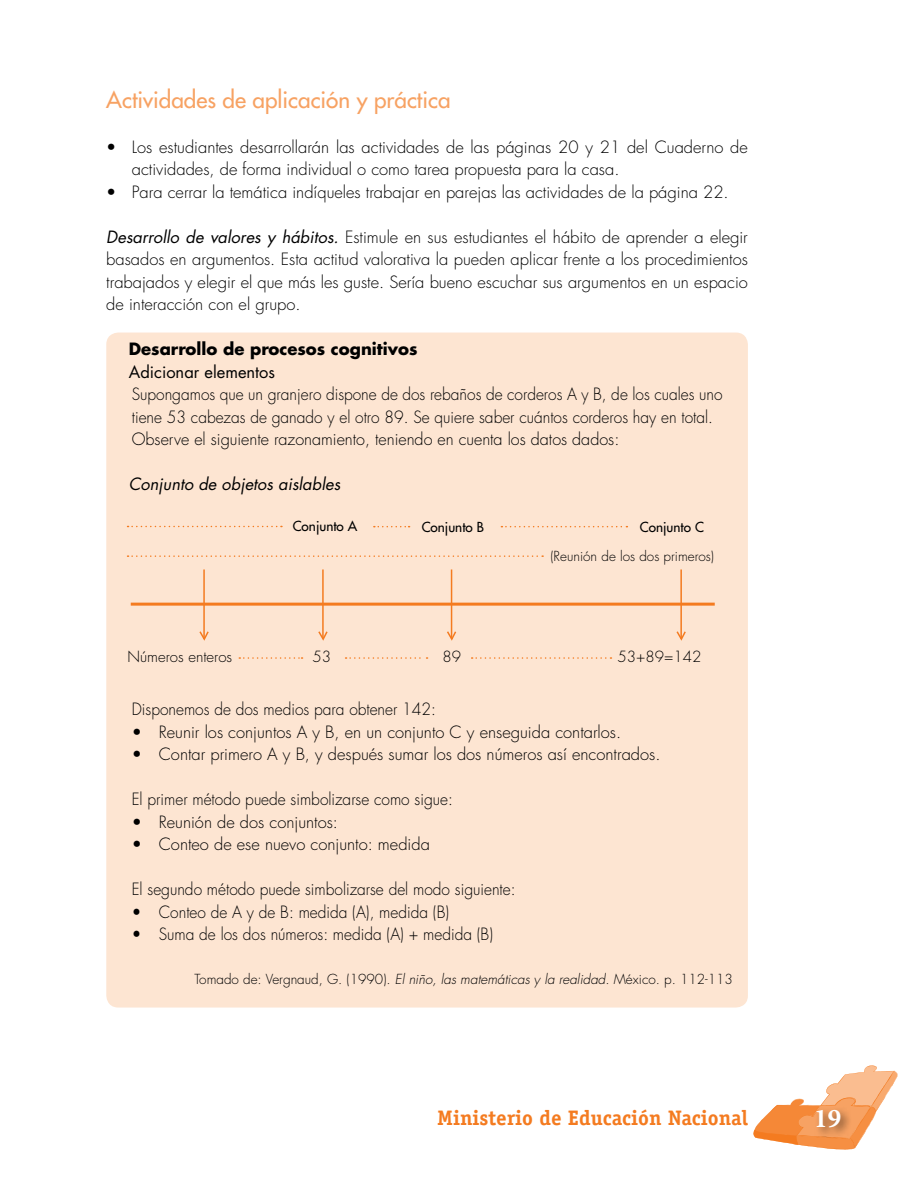
<style>
.page{position:relative;width:918px;height:1188px;background:#fff}
.page>*{position:absolute;margin:0;border:0;box-sizing:border-box;transform-origin:0 0}
.t1{font:700 27px "Minion Pro";color:#fff}
.t2{font:22.5px "Futura";color:#f7a263}
.t3{font:700 21px "Officina Serif Std";color:#f47b20}
.t4{font:300 16.5px/22.5px "Futura";color:#000}
.t5{font:300 16.5px/22.5px "Futura";color:#000;scale:.94 1}
.t6{font:700 16.5px "Futura";color:#000}
.t7{font:italic 16.5px "Futura";color:#000}
.t8{font:16.5px "Futura";color:#000}
.t9{font:300 15px "Futura";color:#000}
.t10{font:300 13.5px "Futura";color:#000}
.t11{font:13.5px "Futura";color:#000}
.s1{font-weight:400;font-style:italic}
.s2{font-style:italic}
</style>
<div class="page">
<svg style="left:753px;top:1065px;width:145px;height:85px"></svg>
<div style="left:814px;top:1106px;width:38px;height:33px;background:#000;opacity:.55"></div>
<div style="left:106px;top:333px;width:642px;height:675px;background:#fde5d2;border-radius:12px"></div>
<hr style="left:131px;top:603px;width:584px;height:3px;background:#f47b20">
<svg style="left:199px;top:631px;width:10px;height:10px"></svg>
<hr style="left:203px;top:569px;width:2px;height:69px;background:#f47b20">
<svg style="left:318px;top:631px;width:10px;height:10px"></svg>
<hr style="left:322px;top:569px;width:2px;height:69px;background:#f47b20">
<svg style="left:447px;top:630px;width:10px;height:11px"></svg>
<hr style="left:451px;top:569px;width:1px;height:69px;background:#f47b20">
<svg style="left:676px;top:631px;width:10px;height:10px"></svg>
<hr style="left:680px;top:569px;width:2px;height:69px;background:#f47b20">
<svg style="left:128px;top:555px;width:415px;height:2px"></svg>
<svg style="left:128px;top:526px;width:154px;height:1px"></svg>
<svg style="left:374px;top:526px;width:36px;height:1px"></svg>
<svg style="left:501px;top:526px;width:126px;height:1px"></svg>
<svg style="left:239px;top:657px;width:64px;height:2px"></svg>
<svg style="left:346px;top:657px;width:82px;height:2px"></svg>
<svg style="left:472px;top:657px;width:139px;height:2px"></svg>
<h2 class="t2" style="left:106px;top:85px;width:346px">Actividades de aplicación y práctica</h2>
<p class="t4" style="left:132px;top:136px;width:618px;text-indent:-25px">• Los estudiantes desarrollarán las actividades de las páginas 20 y 21 del Cuaderno de actividades, de forma individual o como tarea propuesta para la casa.</p>
<p class="t4" style="left:106px;top:181px;width:624px">• Para cerrar la temática indíqueles trabajar en parejas las actividades de la página 22.</p>
<p class="t4" style="left:106px;top:226px;width:643px;text-align:justify"><span class="s1">Desarrollo de valores y hábitos.</span> Estimule en sus estudiantes el hábito de aprender a elegir basados en argumentos. Esta actitud valorativa la pueden aplicar frente a los procedimientos trabajados y elegir el que más les guste. Sería bueno escuchar sus argumentos en un espacio de interacción con el grupo.</p>
<p class="t6" style="left:129px;top:338px;width:290px">Desarrollo de procesos cognitivos</p>
<p class="t8" style="left:129px;top:361px;width:148px">Adicionar elementos</p>
<p class="t5" style="left:132px;top:383px;width:630px">Supongamos que un granjero dispone de dos rebaños de corderos A y B, de los cuales uno tiene 53 cabezas de ganado y el otro 89. Se quiere saber cuántos corderos hay en total.<br>Observe el siguiente razonamiento, teniendo en cuenta los datos dados:</p>
<p class="t7" style="left:129px;top:473px;width:213px">Conjunto de objetos aislables</p>
<p class="t11" style="left:293px;top:517px;width:66px">Conjunto A</p>
<p class="t11" style="left:422px;top:518px;width:64px">Conjunto B</p>
<p class="t11" style="left:640px;top:518px;width:66px">Conjunto C</p>
<p class="t10" style="left:550px;top:548px;width:165px">(Reunión de los dos primeros)</p>
<p class="t9" style="left:128px;top:647px;width:106px">Números enteros</p>
<p class="t9" style="left:313px;top:647px;width:20px">53</p>
<p class="t9" style="left:443px;top:647px;width:20px">89</p>
<p class="t9" style="left:618px;top:647px;width:85px">53+89=142</p>
<p class="t5" style="left:132px;top:698px;width:325px">Disponemos de dos medios para obtener 142:</p>
<p class="t4" style="left:132px;top:721px;width:491px">• Reunir los conjuntos A y B, en un conjunto C y enseguida contarlos.</p>
<p class="t4" style="left:132px;top:743px;width:530px">• Contar primero A y B, y después sumar los dos números así encontrados.</p>
<p class="t5" style="left:132px;top:788px;width:343px">El primer método puede simbolizarse como sigue:</p>
<p class="t4" style="left:132px;top:811px;width:208px">• Reunión de dos conjuntos:</p>
<p class="t4" style="left:132px;top:833px;width:300px">• Conteo de ese nuevo conjunto: medida</p>
<p class="t5" style="left:132px;top:878px;width:410px">El segundo método puede simbolizarse del modo siguiente:</p>
<p class="t5" style="left:132px;top:901px;width:339px">• Conteo de A y de B: medida (A), medida (B)</p>
<p class="t5" style="left:132px;top:923px;width:386px">• Suma de los dos números: medida (A) + medida (B)</p>
<p class="t10" style="left:195px;top:970px;width:540px">Tomado de: Vergnaud, G. (1990). <span class="s2">El niño, las matemáticas y la realidad</span>. México. p. 112-113</p>
<p class="t3" style="left:437px;top:1105px;width:312px">Ministerio de Educación Nacional</p>
<h1 class="t1" style="left:814px;top:1100px;width:28px">19</h1>
</div>
